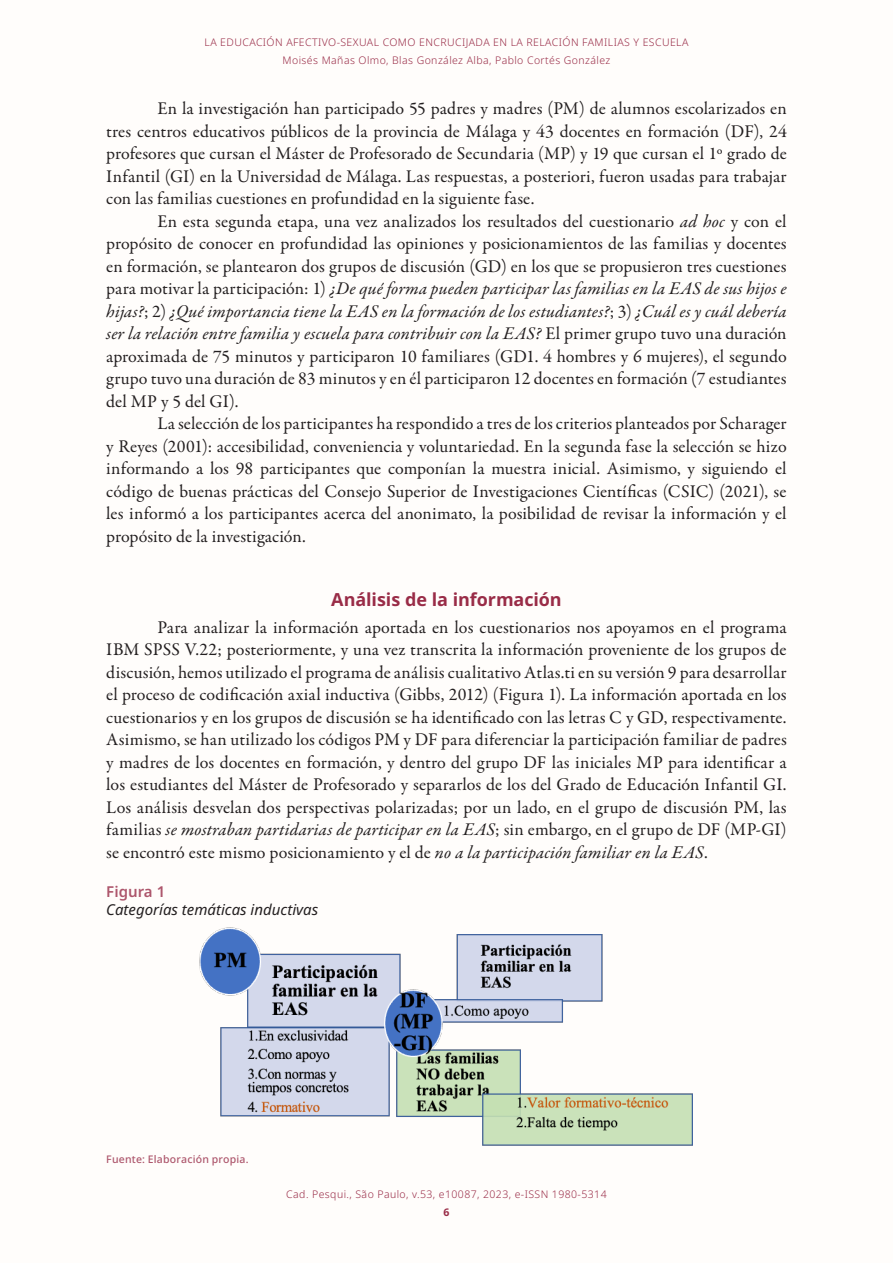
<style>
.page{position:relative;width:893px;height:1263px;background:#fff}
.page>*{position:absolute;margin:0;border:0;box-sizing:border-box;transform-origin:0 0}
.Texto_ESPANHOL{font:18px/22.5px "Garamond Premr Pro";letter-spacing:.005em;color:#231f20;text-align:justify}
.subtitulo_1{font:700 18px "Noto Sans";letter-spacing:-.005em;color:#992c47}
.tabela_titulo_2{font:italic 15px "Noto Sans";color:#231f20}
.tabela_titulo_1{font:600 15px "Noto Sans";color:#ad566c}
.t1{font:300 10.5px/18px "Noto Sans";letter-spacing:.04em;color:#992c47;text-align:center}
.tabela_fonte_nota{font:500 10.5px "Noto Sans";letter-spacing:.02em;color:#ad566c}
.t2{font:700 10.5px "Noto Sans";color:#992c47}
.s1{font-style:italic}
</style>
<div class="page">
<img style="left:199px;top:927px;width:493px;height:219px">
<p class="t1" style="left:205px;top:34px;width:485px">LA EDUCACIÓN AFECTIVO-SEXUAL COMO ENCRUCIJADA EN LA RELACIÓN FAMILIAS Y ESCUELA<br>Moisés Mañas Olmo, Blas González Alba, Pablo Cortés González</p>
<p class="Texto_ESPANHOL" style="left:106px;top:98px;width:682px;text-indent:51px">En la investigación han participado 55 padres y madres (PM) de alumnos escolarizados en tres centros educativos públicos de la provincia de Málaga y 43 docentes en formación (DF), 24 profesores que cursan el Máster de Profesorado de Secundaria (MP) y 19 que cursan el 1º grado de Infantil (GI) en la Universidad de Málaga. Las respuestas, a posteriori, fueron usadas para trabajar con las familias cuestiones en profundidad en la siguiente fase.</p>
<p class="Texto_ESPANHOL" style="left:106px;top:210px;width:682px;text-indent:51px">En esta segunda etapa, una vez analizados los resultados del cuestionario <span class="s1">ad hoc</span> y con el propósito de conocer en profundidad las opiniones y posicionamientos de las familias y docentes en formación, se plantearon dos grupos de discusión (GD) en los que se propusieron tres cuestiones para motivar la participación: 1) <span class="s1">¿De qué forma pueden participar las familias en la EAS de sus hijos e hijas?</span>; 2) <span class="s1">¿Qué importancia tiene la EAS en la formación de los estudiantes?</span>; 3) <span class="s1">¿Cuál es y cuál debería ser la relación entre familia y escuela para contribuir con la EAS?</span> El primer grupo tuvo una duración aproximada de 75 minutos y participaron 10 familiares (GD1. 4 hombres y 6 mujeres), el segundo grupo tuvo una duración de 83 minutos y en él participaron 12 docentes en formación (7 estudiantes del MP y 5 del GI).</p>
<p class="Texto_ESPANHOL" style="left:106px;top:413px;width:682px;text-indent:51px">La selección de los participantes ha respondido a tres de los criterios planteados por Scharager y Reyes (2001): accesibilidad, conveniencia y voluntariedad. En la segunda fase la selección se hizo informando a los 98 participantes que componían la muestra inicial. Asimismo, y siguiendo el código de buenas prácticas del Consejo Superior de Investigaciones Científicas (CSIC) (2021), se les informó a los participantes acerca del anonimato, la posibilidad de revisar la información y el propósito de la investigación.</p>
<p class="subtitulo_1" style="left:331px;top:587px;width:232px">Análisis de la información</p>
<p class="Texto_ESPANHOL" style="left:106px;top:616px;width:682px;text-indent:51px">Para analizar la información aportada en los cuestionarios nos apoyamos en el programa IBM SPSS V.22; posteriormente, y una vez transcrita la información proveniente de los grupos de discusión, hemos utilizado el programa de análisis cualitativo Atlas.ti en su versión 9 para desarrollar el proceso de codificación axial inductiva (Gibbs, 2012) (Figura 1). La información aportada en los cuestionarios y en los grupos de discusión se ha identificado con las letras C y GD, respectivamente.<br>Asimismo, se han utilizado los códigos PM y DF para diferenciar la participación familiar de padres y madres de los docentes en formación, y dentro del grupo DF las iniciales MP para identificar a los estudiantes del Máster de Profesorado y separarlos de los del Grado de Educación Infantil GI.<br>Los análisis desvelan dos perspectivas polarizadas; por un lado, en el grupo de discusión PM, las familias <span class="s1">se mostraban partidarias de participar en la EAS</span>; sin embargo, en el grupo de DF (MP-GI) se encontró este mismo posicionamiento y el de <span class="s1">no a la participación familiar en la EAS</span>.</p>
<p class="tabela_titulo_1" style="left:106px;top:881px;width:60px">Figura 1</p>
<p class="tabela_titulo_2" style="left:106px;top:899px;width:213px">Categorías temáticas inductivas</p>
<p class="tabela_fonte_nota" style="left:106px;top:1151px;width:144px">Fuente: Elaboración propia.</p>
<p class="t1" style="left:286px;top:1186px;width:322px">Cad. Pesqui., São Paulo, v.53, e10087, 2023, e-ISSN 1980-5314</p>
<p class="t2" style="left:443px;top:1205px;width:8px">6</p>
</div>
